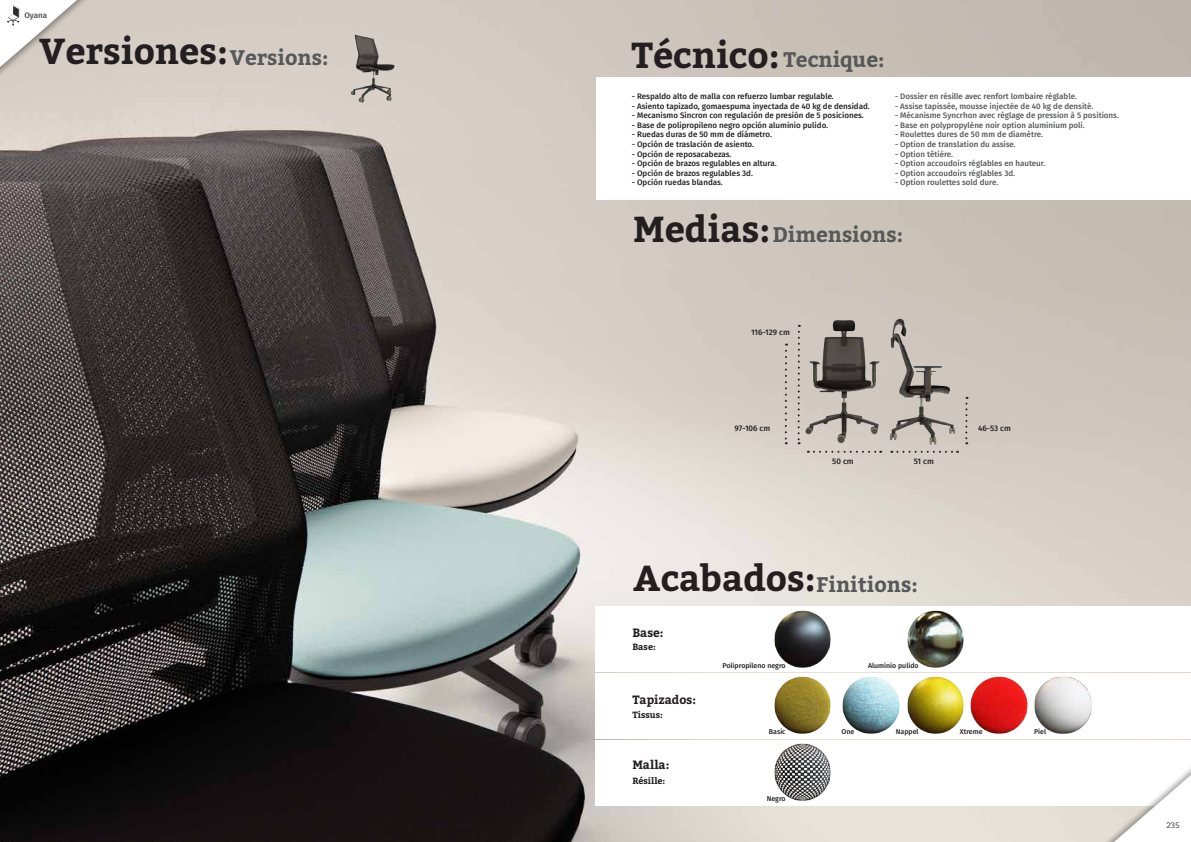
<style>
.page{position:relative;width:1191px;height:842px;background:#fff}
.page>*{position:absolute;margin:0;border:0;box-sizing:border-box;transform-origin:0 0}
.t1{font:700 36px "Bitter";color:#231f20}
.t2{font:700 21px "Bitter";color:#57585a}
.t3{font:700 12px "Bitter";color:#231f20}
.t4{font:700 9px "Bitter";color:#231f20}
.t5{font:500 8px "Fira Sans";color:#231f20}
.t6{font:500 8px "Fira Sans";color:#57585a}
.t7{font:600 8px "Fira Sans";color:#57585a}
.t8{font:8px "Bitter";color:#57585a}
.t9{font:500 7px "Fira Sans";color:#231f20}
.s1{font-size:21px;color:#57585a}
.s2{font-size:36px;color:#231f20}
</style>
<div class="page">
<img style="left:0;top:0;width:1191px;height:842px">
<div style="left:595px;top:740px;width:596px;height:65px;background:#fff"></div>
<div style="left:595px;top:673px;width:596px;height:65px;background:#fff"></div>
<img style="left:838px;top:672px;width:257px;height:62px">
<div style="left:595px;top:606px;width:596px;height:65px;background:#fff"></div>
<img style="left:770px;top:610px;width:65px;height:124px">
<img style="left:770px;top:739px;width:65px;height:62px">
<div style="left:596px;top:77px;width:595px;height:123px;background:#fff"></div>
<img style="left:801px;top:311px;width:162px;height:151px">
<svg style="left:808px;top:451px;width:73px;height:2px"></svg>
<svg style="left:891px;top:451px;width:67px;height:2px"></svg>
<img style="left:907px;top:610px;width:57px;height:58px">
<svg style="left:797px;top:325px;width:3px;height:119px"></svg>
<svg style="left:965px;top:397px;width:2px;height:47px"></svg>
<svg style="left:784px;top:344px;width:3px;height:100px"></svg>
<img style="left:345px;top:25px;width:54px;height:77px">
<div style="left:0;top:0;width:93px;height:81px;background:#d6cdc6"></div>
<div style="left:1097px;top:761px;width:94px;height:81px;background:#231f20;opacity:.4"></div>
<svg style="left:1104px;top:767px;width:87px;height:75px"></svg>
<svg style="left:0;top:0;width:86px;height:75px"></svg>
<p class="t7" style="left:24px;top:9px;width:24px">Oyana</p>
<h1 class="t1" style="left:39px;top:30px;width:291px">Versiones:<span class="s1">Versions:</span></h1>
<h2 class="t2" style="left:631px;top:47px;width:254px"><span class="s2">Técnico:</span> Tecnique:</h2>
<p class="t5" style="left:632px;top:90px;width:203px">- Respaldo alto de malla con refuerzo lumbar regulable.</p>
<p class="t5" style="left:632px;top:99px;width:239px">- Asiento tapizado, gomaespuma inyectada de 40 kg de densidad.</p>
<p class="t5" style="left:632px;top:109px;width:233px">- Mecanismo Sincron con regulación de presión de 5 posiciones.</p>
<p class="t5" style="left:632px;top:118px;width:198px">- Base de polipropileno negro opción aluminio pulido.</p>
<p class="t5" style="left:632px;top:128px;width:142px">- Ruedas duras de 50 mm de diámetro.</p>
<p class="t5" style="left:632px;top:138px;width:124px">- Opción de traslación de asiento.</p>
<p class="t5" style="left:632px;top:147px;width:101px">- Opción de reposacabezas.</p>
<p class="t5" style="left:632px;top:157px;width:146px">- Opción de brazos regulables en altura.</p>
<p class="t5" style="left:632px;top:166px;width:123px">- Opción de brazos regulables 3d.</p>
<p class="t5" style="left:632px;top:176px;width:92px">- Opción ruedas blandas.</p>
<p class="t6" style="left:895px;top:90px;width:183px">- Dossier en résille avec renfort lombaire réglable.</p>
<p class="t6" style="left:895px;top:99px;width:200px">- Assise tapissée, mousse injectée de 40 kg de densité.</p>
<p class="t6" style="left:895px;top:109px;width:225px">- Mécanisme Syncrhon avec réglage de pression à 5 positions.</p>
<p class="t6" style="left:895px;top:118px;width:191px">- Base en polypropylène noir option aluminium poli.</p>
<p class="t6" style="left:895px;top:128px;width:150px">- Roulettes dures de 50 mm de diamètre.</p>
<p class="t6" style="left:895px;top:138px;width:122px">- Option de translation du assise.</p>
<p class="t6" style="left:895px;top:147px;width:60px">- Option têtière.</p>
<p class="t6" style="left:895px;top:157px;width:152px">- Option accoudoirs réglables en hauteur.</p>
<p class="t6" style="left:895px;top:166px;width:122px">- Option accoudoirs réglables 3d.</p>
<p class="t6" style="left:895px;top:176px;width:105px">- Option roulettes sold dure.</p>
<h2 class="t2" style="left:633px;top:221px;width:271px"><span class="s2">Medias:</span>Dimensions:</h2>
<p class="t5" style="left:751px;top:326px;width:40px">116-129 cm</p>
<p class="t5" style="left:734px;top:421px;width:37px">97-106 cm</p>
<p class="t5" style="left:978px;top:421px;width:34px">46-53 cm</p>
<p class="t5" style="left:914px;top:454px;width:21px">51 cm</p>
<p class="t5" style="left:832px;top:454px;width:23px">50 cm</p>
<h2 class="t2" style="left:633px;top:572px;width:286px"><span class="s2">Acabados:</span>Finitions:</h2>
<h3 class="t3" style="left:632px;top:625px;width:33px">Base:</h3>
<p class="t4" style="left:632px;top:641px;width:25px">Base:</p>
<h3 class="t3" style="left:632px;top:693px;width:65px">Tapizados:</h3>
<p class="t4" style="left:632px;top:709px;width:32px">Tissus:</p>
<h3 class="t3" style="left:632px;top:757px;width:38px">Malla:</h3>
<p class="t4" style="left:632px;top:775px;width:34px">Résille:</p>
<p class="t9" style="left:722px;top:660px;width:65px">Polipropileno negro</p>
<p class="t9" style="left:769px;top:726px;width:18px">Basic</p>
<p class="t9" style="left:766px;top:792px;width:20px">Negro</p>
<p class="t9" style="left:868px;top:660px;width:52px">Aluminio pulido</p>
<p class="t9" style="left:841px;top:726px;width:14px">One</p>
<p class="t9" style="left:896px;top:726px;width:24px">Nappel</p>
<p class="t9" style="left:960px;top:726px;width:24px">Xtreme</p>
<p class="t9" style="left:1034px;top:726px;width:14px">Piel</p>
<p class="t8" style="left:1166px;top:820px;width:15px">235</p>
</div>
